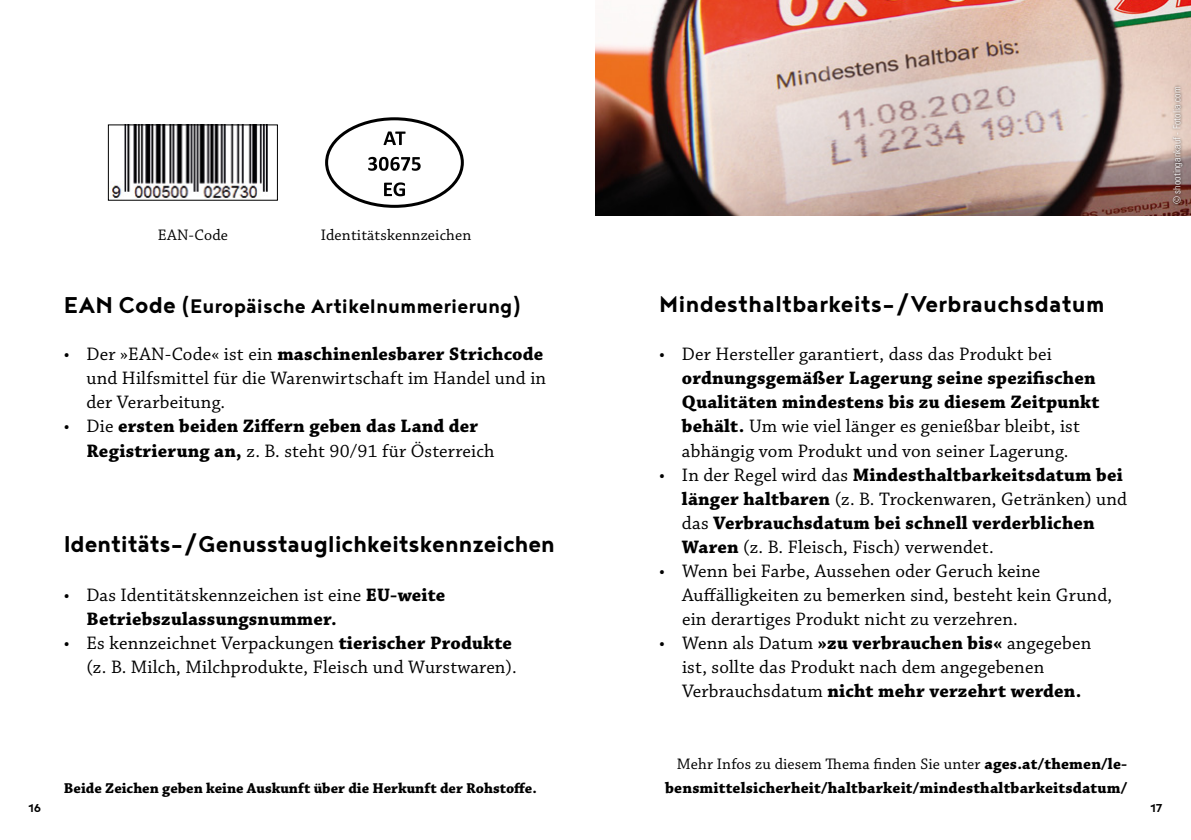
<style>
.page{position:relative;width:1191px;height:840px;background:#fff}
.page>*{position:absolute;margin:0;border:0;box-sizing:border-box;transform-origin:0 0}
.t1{font:700 28px "Noyh";letter-spacing:-.01em;color:#000}
.t2{font:700 24px "Noyh";color:#000}
.t3{font:19px/24px "Chaparral Pro";letter-spacing:.01em;color:#000}
.t4{font:700 19px/24px "Chaparral Pro";letter-spacing:.01em;color:#000}
.t5{font:16px "Chaparral Pro";letter-spacing:.01em;color:#000}
.t6{font:700 16px "Chaparral Pro";letter-spacing:.01em;color:#000}
.t7{font:700 15px "Chaparral Pro";color:#000}
.t8{font:700 14px "Noyh";color:#000}
.t9{font:10px "Univers Com 47 Light Cond";letter-spacing:.01em;color:#fff}
.s1{font-size:28px}
.s2{font-weight:700}
.s3{font-weight:400}
</style>
<div class="page">
<img style="left:595px;top:0;width:596px;height:215px">
<div style="left:325px;top:117px;width:139px;height:91px;border:3px solid #000;border-radius:50%"></div>
<svg style="left:384px;top:182px;width:21px;height:14px"></svg>
<svg style="left:368px;top:157px;width:52px;height:14px"></svg>
<svg style="left:383px;top:131px;width:22px;height:14px"></svg>
<img style="left:112px;top:127px;width:156px;height:71px">
<div style="left:108px;top:125px;width:170px;height:75px;border:1px solid #000"></div>
<div style="left:1171px;top:85px;width:14px;height:121px;background:#000;opacity:.75"></div>
<p class="t5" style="left:158px;top:226px;width:72px">EAN-Code</p>
<p class="t5" style="left:321px;top:226px;width:152px">Identitätskennzeichen</p>
<p class="t2" style="left:64px;top:292px;width:459px"><span class="s1">EAN Code</span> (Europäische Artikelnummerierung)</p>
<p class="t3" style="left:86px;top:343px;width:461px;text-indent:-23px">• Der »EAN-Code« ist ein <span class="s2">maschinenlesbarer Strichcode </span>und Hilfsmittel für die Warenwirtschaft im Handel und in der Verarbeitung.</p>
<p class="t4" style="left:86px;top:414px;width:409px;text-indent:-23px"><span class="s3">• Die</span> ersten beiden Ziffern geben das Land der<br>Registrierung an, <span class="s3">z. B. steht 90/91 für Österreich</span></p>
<h1 class="t1" style="left:64px;top:527px;width:493px">Identitäts-/Genusstauglichkeitskennzeichen</h1>
<p class="t4" style="left:86px;top:582px;width:360px;text-indent:-23px"><span class="s3">• Das Identitätskennzeichen ist eine</span> EU-weite<br>Betriebszulassungsnummer.</p>
<p class="t3" style="left:64px;top:631px;width:454px;text-align:right">• Es kennzeichnet Verpackungen <span class="s2">tierischer Produkte </span>(z. B. Milch, Milchprodukte, Fleisch und Wurstwaren).</p>
<h1 class="t1" style="left:659px;top:287px;width:447px">Mindesthaltbarkeits-/Verbrauchsdatum</h1>
<p class="t3" style="left:659px;top:343px;width:394px">• Der Hersteller garantiert, dass das Produkt bei</p>
<p class="t4" style="left:682px;top:366px;width:419px">ordnungsgemäßer Lagerung seine spezifischen Qualitäten mindestens bis zu diesem Zeitpunkt behält. <span class="s3">Um wie viel länger es genießbar bleibt, ist abhängig vom Produkt und von seiner Lagerung.</span></p>
<p class="t4" style="left:682px;top:462px;width:446px;text-indent:-23px"><span class="s3">• In der Regel wird das</span> Mindesthaltbarkeitsdatum bei länger haltbaren <span class="s3">(z. B. Trockenwaren, Getränken) und das</span> Verbrauchsdatum bei schnell verderblichen Waren <span class="s3">(z. B. Fleisch, Fisch) verwendet.</span></p>
<p class="t3" style="left:682px;top:559px;width:431px;text-indent:-23px">• Wenn bei Farbe, Aussehen oder Geruch keine<br>Auffälligkeiten zu bemerken sind, besteht kein Grund, ein derartiges Produkt nicht zu verzehren.</p>
<p class="t3" style="left:682px;top:631px;width:411px;text-indent:-23px">• Wenn als Datum <span class="s2">»zu verbrauchen bis«</span> angegeben ist, sollte das Produkt nach dem angegebenen<br>Verbrauchsdatum <span class="s2">nicht mehr verzehrt werden.</span></p>
<p class="t9" style="left:1170px;top:204px;width:119px;rotate:-90deg">© shootingankauf - Fotolia.com</p>
<p class="t5" style="left:677px;top:754px;width:452px">Mehr Infos zu diesem Thema finden Sie unter <span class="s2">ages.at/themen/le-</span></p>
<p class="t7" style="left:64px;top:778px;width:474px">Beide Zeichen geben keine Auskunft über die Herkunft der Rohstoffe.</p>
<p class="t6" style="left:665px;top:778px;width:463px">bensmittelsicherheit/haltbarkeit/mindesthaltbarkeitsdatum/</p>
<p class="t8" style="left:28px;top:799px;width:14px">16</p>
<p class="t8" style="left:1150px;top:799px;width:14px">17</p>
</div>
